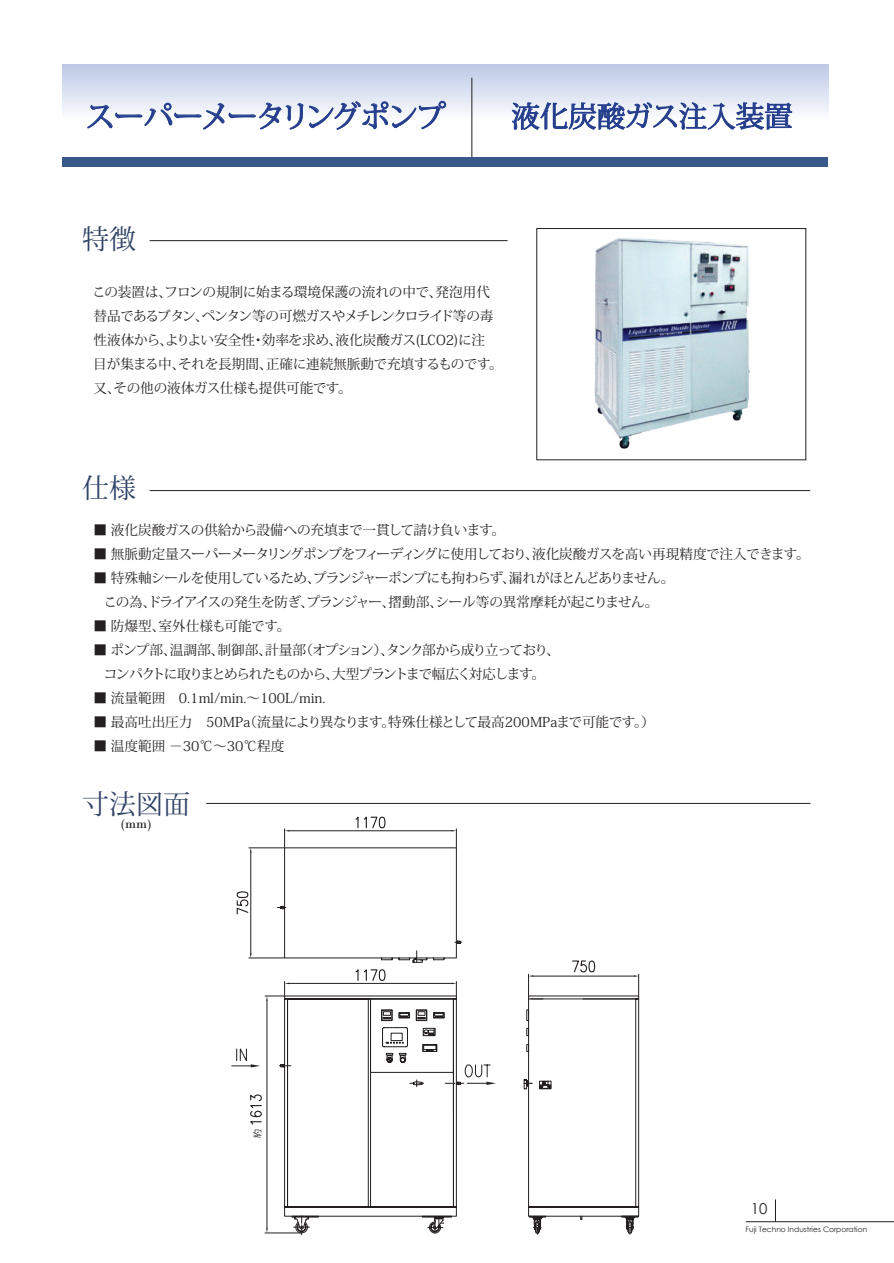
<style>
.page{position:relative;width:894px;height:1263px;background:#fff}
.page>*{position:absolute;margin:0;border:0;box-sizing:border-box;transform-origin:0 0}
.t1{font:30px "Koz Min Pr 6 N";letter-spacing:-.075em;color:#39598b}
.t2{font:28.5px "Koz Min Pr 6 N";color:#39598b}
.t3{font:27px "Koz Min Pr 6 N";color:#2f4367}
.t4{font:15px "Century Gothic";color:#231f20}
.t5{font:13.65px/24px "Koz Min Pr 6 N";letter-spacing:-.03em;color:#231f20}
.t6{font:13.65px/24px "Koz Min Pr 6 N";letter-spacing:-.055em;color:#231f20;text-align:center}
.t7{font:13.65px/24px "Koz Min Pr 6 N";letter-spacing:-.09em;color:#231f20;text-align:center}
.t8{font:13.65px "Koz Min Pr 6 N";color:#231f20}
.t9{font:13.65px "Koz Min Pr 6 N";letter-spacing:-.005em;color:#231f20}
.t10{font:13.5px "Bodoni";color:#231f20}
.t11{font:9px "Koz Go Pr 6 N";color:#231f20}
.t12{font:7.5px "Century Gothic";color:#231f20}
</style>
<div class="page">
<svg style="left:775px;top:1199px;width:1px;height:22px"></svg>
<hr style="left:745px;top:1221px;width:148px;height:1px;background:#231f20">
<div style="left:62px;top:64px;width:766px;height:93px;background:linear-gradient(to bottom,#c5d0e9,#fff)"></div>
<hr style="left:150px;top:240px;width:357px;height:1px;background:#231f20">
<hr style="left:150px;top:490px;width:660px;height:1px;background:#231f20">
<div style="left:62px;top:157px;width:765px;height:10px;background:#39598b"></div>
<hr style="left:206px;top:802px;width:604px;height:1px;background:#231f20">
<img style="left:594px;top:237px;width:156px;height:212px">
<svg style="left:232px;top:816px;width:407px;height:420px"></svg>
<svg style="left:511px;top:102px;width:281px;height:28px"></svg>
<hr style="left:471px;top:78px;width:1px;height:79px;background:#231f20">
<svg style="left:87px;top:98px;width:359px;height:52px"></svg>
<h1 class="t1" style="left:85px;top:100px;width:362px">スーパーメータリングポンプ</h1>
<h2 class="t2" style="left:511px;top:100px;width:283px">液化炭酸ガス注入装置</h2>
<h3 class="t3" style="left:82px;top:224px;width:55px">特徴</h3>
<p class="t5" style="left:92px;top:280px;width:412px">この装置は、フロンの規制に始まる環境保護の流れの中で、発泡用代替品であるブタン、ペンタン等の可燃ガスやメチレンクロライド等の毒性液体から、よりよい安全性・効率を求め、液化炭酸ガス(LCO2)に注<br>目が集まる中、それを長期間、正確に連続無脈動で充填するものです。又、その他の液体ガス仕様も提供可能です。</p>
<h3 class="t3" style="left:82px;top:473px;width:55px">仕様</h3>
<p class="t5" style="left:93px;top:518px;width:413px">■ 液化炭酸ガスの供給から設備への充填まで一貫して請け負います。</p>
<p class="t5" style="left:93px;top:542px;width:717px">■ 無脈動定量スーパーメータリングポンプをフィーディングに使用しており、液化炭酸ガスを高い再現精度で注入できます。</p>
<p class="t6" style="left:93px;top:566px;width:582px">■ 特殊軸シールを使用しているため、プランジャーポンプにも拘わらず、漏れがほとんどありません。この為、ドライアイスの発生を防ぎ、プランジャー、摺動部、シール等の異常摩耗が起こりません。</p>
<p class="t8" style="left:93px;top:618px;width:198px">■ 防爆型、室外仕様も可能です。</p>
<p class="t7" style="left:93px;top:638px;width:468px">■ ポンプ部、温調部、制御部、計量部（オプション）、タンク部から成り立っており、コンパクトに取りまとめられたものから、大型プラントまで幅広く対応します。</p>
<p class="t8" style="left:93px;top:690px;width:233px">■ 流量範囲　0.1ml/min.～100L/min.</p>
<p class="t9" style="left:93px;top:714px;width:562px">■ 最高吐出圧力　50MPa（流量により異なります。特殊仕様として最高200MPaまで可能です。）</p>
<p class="t8" style="left:93px;top:738px;width:192px">■ 温度範囲 －30℃～30℃程度</p>
<h3 class="t3" style="left:82px;top:788px;width:109px">寸法図面</h3>
<p class="t10" style="left:121px;top:817px;width:32px">(mm)</p>
<p class="t11" style="left:252px;top:1137px;width:10px;rotate:-90deg">約</p>
<p class="t4" style="left:750px;top:1202px;width:18px">10</p>
<p class="t12" style="left:745px;top:1225px;width:123px">Fuji Techno Industries Corporation</p>
</div>
